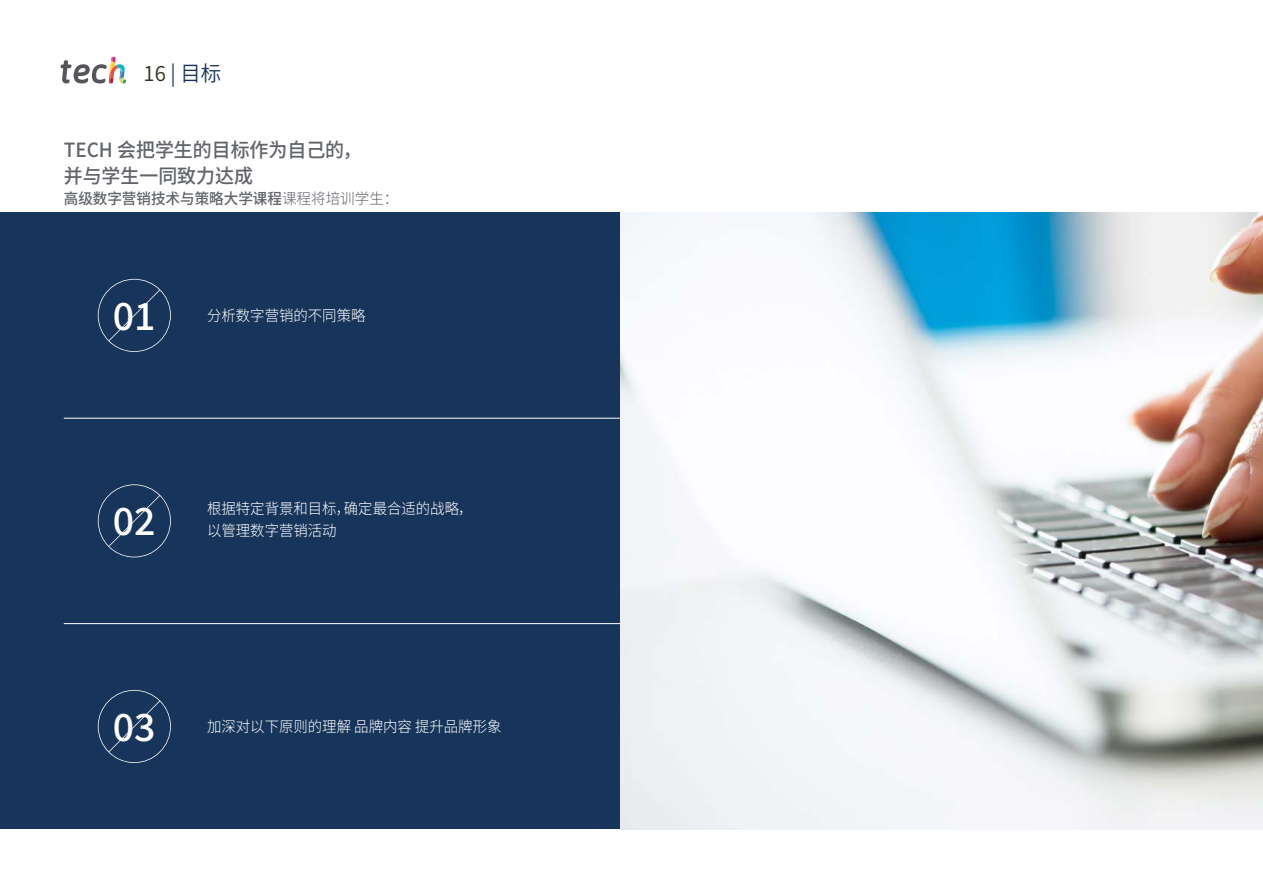
<style>
.page{position:relative;width:1263px;height:893px;background:#fff}
.page>*{position:absolute;margin:0;border:0;box-sizing:border-box;transform-origin:0 0}
.t1{font:500 37.5px "Source Han Sans CN";color:#fff}
.t2{font:21px "Source Han Sans CN";color:#1a355c}
.t3{font:500 19.5px/25.5px "Source Han Sans CN";color:#61646a}
.t4{font:300 15px/22.5px "Source Han Sans CN";color:#fff;scale:.96 1}
.t5{font:500 15px "Source Han Sans CN";color:#61646a}
.s1{color:#312e20}
.s2{font-weight:300}
</style>
<div class="page">
<svg style="left:61px;top:57px;width:65px;height:27px"></svg>
<div style="left:0;top:213px;width:621px;height:616px;background:#17355b"></div>
<svg style="left:98px;top:279px;width:73px;height:73px"></svg>
<svg style="left:98px;top:484px;width:73px;height:73px"></svg>
<svg style="left:98px;top:690px;width:73px;height:73px"></svg>
<hr style="left:64px;top:418px;width:1199px;height:1px;background:#fff">
<hr style="left:64px;top:623px;width:1199px;height:1px;background:#fff">
<img style="left:621px;top:213px;width:642px;height:616px">
<h2 class="t2" style="left:144px;top:61px;width:79px"><span class="s1">16</span> | 目标</h2>
<h3 class="t3" style="left:64px;top:138px;width:300px">TECH 会把学生的目标作为自己的，并与学生一同致力达成</h3>
<p class="t5" style="left:64px;top:190px;width:336px">高级数字营销技术与策略大学课程<span class="s2">课程将培训学生：</span></p>
<h1 class="t1" style="left:113px;top:295px;width:44px">01</h1>
<p class="t4" style="left:207px;top:305px;width:167px">分析数字营销的不同策略</p>
<h1 class="t1" style="left:113px;top:500px;width:44px">02</h1>
<p class="t4" style="left:207px;top:498px;width:278px">根据特定背景和目标，确定最合适的战略，以管理数字营销活动</p>
<h1 class="t1" style="left:113px;top:706px;width:44px">03</h1>
<p class="t4" style="left:207px;top:716px;width:308px">加深对以下原则的理解 品牌内容 提升品牌形象</p>
</div>
